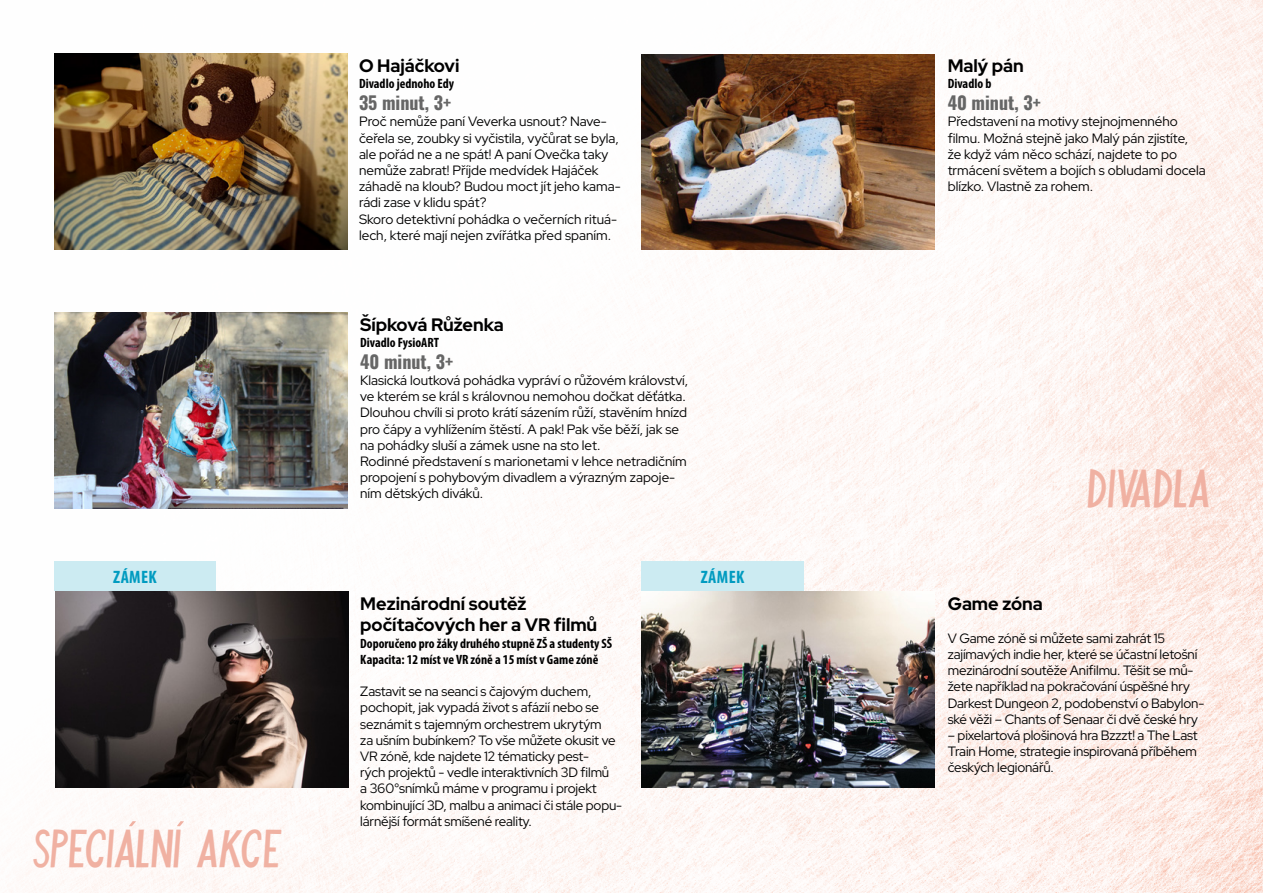
<style>
.page{position:relative;width:1263px;height:893px;background:#fff}
.page>*{position:absolute;margin:0;border:0;box-sizing:border-box;transform-origin:0 0}
.t1{font:41.85px "Noemi Festival Versal";letter-spacing:-.58em;color:#f0b1a2}
.t2{font:700 18px/21.6px "Red Hat Display";color:#000}
.t3{font:18px "Oswald";color:#666}
.t4{font:700 condensed 18px "Myriad Pro";letter-spacing:.02em;color:#009bc0}
.t5{font:13.5px/16.2px "Red Hat Display";letter-spacing:-.01em;color:#000}
.t6{font:700 condensed 13.5px/16.2px "Myriad Pro";color:#000}
</style>
<div class="page">
<img style="left:7px;top:0;width:1256px;height:892px">
<div style="left:642px;top:561px;width:162px;height:30px;background:#ccebf2"></div>
<div style="left:54px;top:561px;width:162px;height:30px;background:#ccebf2"></div>
<img style="left:54px;top:54px;width:294px;height:195px">
<img style="left:54px;top:312px;width:294px;height:196px">
<img style="left:642px;top:54px;width:293px;height:196px">
<img style="left:55px;top:591px;width:294px;height:196px">
<img style="left:642px;top:592px;width:293px;height:195px">
<svg style="left:177px;top:821px;width:7px;height:5px"></svg>
<svg style="left:129px;top:821px;width:7px;height:5px"></svg>
<h2 class="t2" style="left:359px;top:55px;width:102px">O Hajáčkovi</h2>
<p class="t6" style="left:359px;top:76px;width:97px">Divadlo jednoho Edy</p>
<h2 class="t3" style="left:359px;top:87px;width:94px">35 minut, 3+</h2>
<p class="t5" style="left:359px;top:113px;width:263px">Proč nemůže paní Veverka usnout? Nave&shy;čeřela se, zoubky si vyčistila, vyčůrat se byla, ale pořád ne a ne spát! A paní Ovečka taky nemůže zabrat! Příjde medvídek Hajáček záhadě na kloub? Budou moct jít jeho kama&shy;rádi zase v klidu spát?<br>Skoro detektivní pohádka o večerních rituá&shy;lech, které mají nejen zvířátka před spaním.</p>
<h2 class="t2" style="left:360px;top:313px;width:145px">Šípková Růženka</h2>
<p class="t6" style="left:360px;top:334px;width:80px">Divadlo FysioART</p>
<h2 class="t3" style="left:360px;top:345px;width:95px">40 minut, 3+</h2>
<p class="t5" style="left:360px;top:372px;width:330px">Klasická loutková pohádka vypráví o růžovém království, ve kterém se král s královnou nemohou dočkat děťátka.<br>Dlouhou chvíli si proto krátí sázením růží, stavěním hnízd pro čápy a vyhlížením štěstí. A pak! Pak vše běží, jak se na pohádky sluší a zámek usne na sto let.<br>Rodinné představení s marionetami v lehce netradičním propojení s pohybovým divadlem a výrazným zapoje&shy;ním dětských diváků.</p>
<h2 class="t4" style="left:113px;top:567px;width:45px">ZÁMEK</h2>
<h2 class="t4" style="left:701px;top:567px;width:45px">ZÁMEK</h2>
<h1 class="t1" style="left:22px;top:828px;width:274px">SPECIALNI A KCE</h1>
<h2 class="t2" style="left:360px;top:592px;width:239px">Mezinárodní soutěž počítačových her a VR filmů</h2>
<p class="t6" style="left:360px;top:635px;width:253px">Doporučeno pro žáky druhého stupně ZŠ a studenty SŠ<br>Kapacita: 12 míst ve VR zóně a 15 míst v Game zóně</p>
<p class="t5" style="left:360px;top:683px;width:263px">Zastavit se na seanci s čajovým duchem, pochopit, jak vypadá život s afázií nebo se seznámit s tajemným orchestrem ukrytým<br>za ušním bubínkem? To vše můžete okusit ve VR zóně, kde najdete 12 tématicky pest-<br>rých projektů - vedle interaktivních 3D filmů<br>a 360°snímků máme v programu i projekt kombinující 3D, malbu a animaci či stále popu&shy;lárnější formát smíšené reality.</p>
<h2 class="t2" style="left:948px;top:55px;width:78px">Malý pán</h2>
<p class="t6" style="left:948px;top:76px;width:45px">Divadlo b</p>
<h2 class="t3" style="left:948px;top:87px;width:95px">40 minut, 3+</h2>
<p class="t5" style="left:948px;top:113px;width:260px">Představení na motivy stejnojmenného filmu. Možná stejně jako Malý pán zjistíte,<br>že když vám něco schází, najdete to po trmácení světem a bojích s obludami docela blízko. Vlastně za rohem.</p>
<h1 class="t1" style="left:1077px;top:469px;width:146px">DIVADLA</h1>
<h2 class="t2" style="left:948px;top:593px;width:97px">Game zóna</h2>
<p class="t5" style="left:948px;top:629px;width:258px">V Game zóně si můžete sami zahrát 15 zajímavých indie her, které se účastní letošní mezinárodní soutěže Anifilmu. Těšit se mů&shy;žete například na pokračování úspěšné hry Darkest Dungeon 2, podobenství o Babylon&shy;ské věži – Chants of Senaar či dvě české hry</p>
<p class="t5" style="left:948px;top:726px;width:252px;text-align:justify">– pixelartová plošinová hra Bzzzt! a The Last Train Home, strategie inspirovaná příběhem českých legionářů.</p>
</div>
